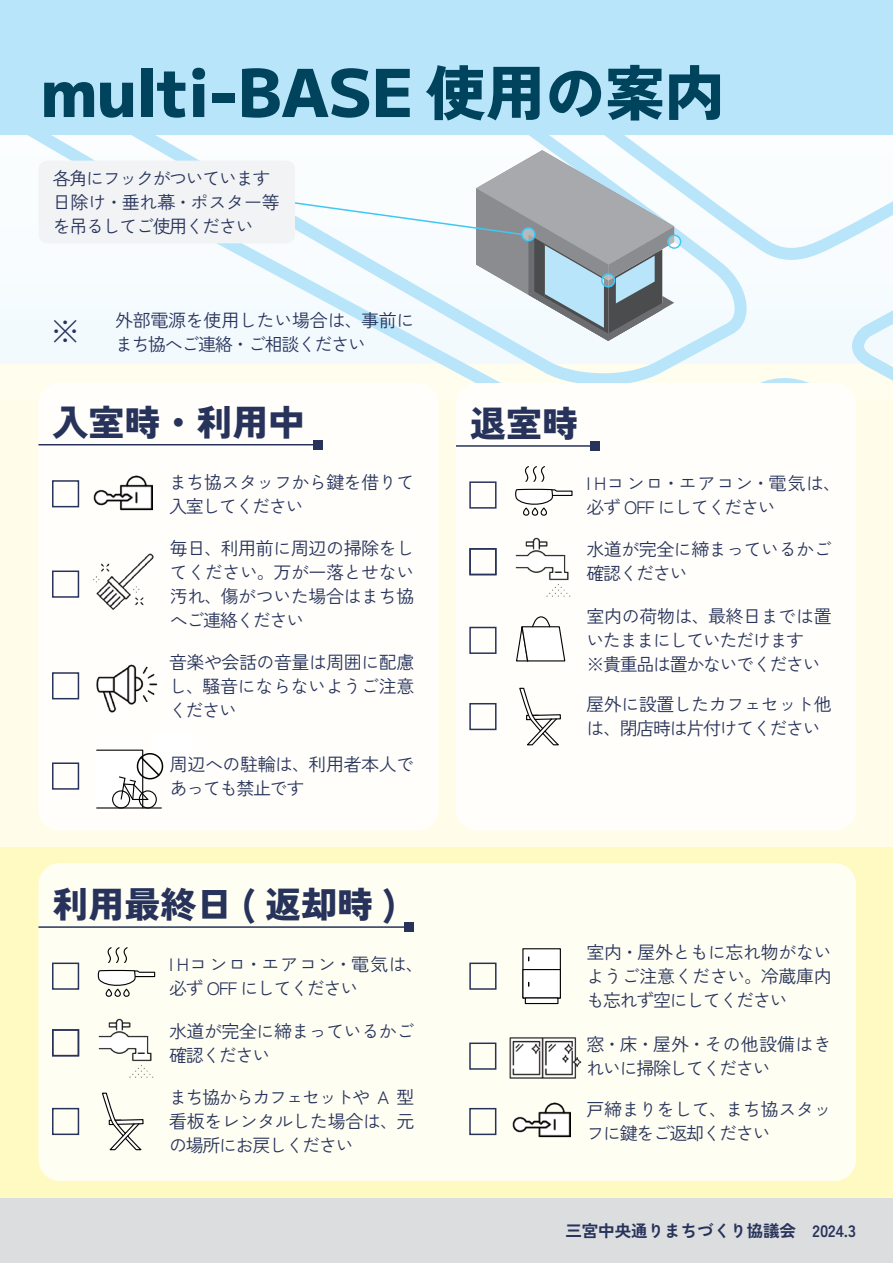
<style>
.page{position:relative;width:893px;height:1263px;background:#fff}
.page>*{position:absolute;margin:0;border:0;box-sizing:border-box;transform-origin:0 0}
.t1{font:100 66px "MPLUS2";letter-spacing:-.01em;color:#00435c}
.t2{font:900 36px "Zen Kaku Gothic New";color:#27335b}
.t3{font:18px/24px "Zen Kaku Gothic New";letter-spacing:-.03em;color:#27335b}
.t4{font:18px/24px "Zen Kaku Gothic New";letter-spacing:-.075em;color:#27335b}
.t5{font:700 16.5px "Zen Kaku Gothic New";color:#27335b}
.s1{font-family:"Zen Kaku Gothic New";font-weight:900;font-size:60px}
</style>
<div class="page">
<div style="left:0;top:365px;width:893px;height:482px;background:#fffde9"></div>
<div style="left:0;top:1195px;width:893px;height:68px;background:#dcdddf"></div>
<div style="left:0;top:847px;width:893px;height:350px;background:#fffac1"></div>
<div style="left:764px;top:0;width:129px;height:135px;background:#b9e5fa"></div>
<svg style="left:0;top:0;width:764px;height:365px"></svg>
<div style="left:38px;top:383px;width:401px;height:447px;background:#fff;border-radius:21px"></div>
<div style="left:456px;top:383px;width:400px;height:447px;background:#fff;border-radius:21px"></div>
<div style="left:38px;top:863px;width:818px;height:318px;background:#fffef2;border-radius:21px"></div>
<hr style="left:38px;top:444px;width:280px;height:1px;background:#27335b">
<div style="left:313px;top:440px;width:10px;height:10px;background:#27335b"></div>
<hr style="left:38px;top:926px;width:371px;height:2px;background:#27335b">
<div style="left:404px;top:922px;width:10px;height:10px;background:#27335b"></div>
<img style="left:509px;top:1037px;width:73px;height:42px">
<div style="left:522px;top:948px;width:39px;height:50px;background:#fff;border:1px solid #030303"></div>
<div style="left:522px;top:969px;width:39px;height:29px;background:#fff;border:1px solid #030303"></div>
<div style="left:525px;top:997px;width:33px;height:7px;background:#fff;border:1px solid #030303"></div>
<img style="left:93px;top:475px;width:59px;height:36px">
<div style="left:52px;top:480px;width:27px;height:27px;border:2px solid #27335b"></div>
<hr style="left:456px;top:445px;width:139px;height:2px;background:#27335b">
<div style="left:590px;top:441px;width:10px;height:10px;background:#27335b"></div>
<img style="left:515px;top:537px;width:56px;height:60px">
<div style="left:523px;top:507px;width:6px;height:9px;border:1px solid #030303;border-radius:3px"></div>
<div style="left:532px;top:507px;width:6px;height:9px;border:1px solid #030303;border-radius:3px"></div>
<div style="left:541px;top:507px;width:6px;height:9px;border:1px solid #030303;border-radius:3px"></div>
<svg style="left:515px;top:466px;width:58px;height:49px"></svg>
<div style="left:469px;top:481px;width:28px;height:28px;border:2px solid #27335b"></div>
<div style="left:469px;top:627px;width:28px;height:27px;border:2px solid #27335b"></div>
<div style="left:469px;top:548px;width:28px;height:27px;border:2px solid #27335b"></div>
<svg style="left:516px;top:616px;width:50px;height:46px"></svg>
<div style="left:469px;top:703px;width:28px;height:27px;border:2px solid #27335b"></div>
<svg style="left:519px;top:688px;width:42px;height:58px"></svg>
<img style="left:98px;top:1018px;width:56px;height:60px">
<div style="left:106px;top:989px;width:6px;height:8px;border:1px solid #030303;border-radius:3px"></div>
<div style="left:114px;top:989px;width:7px;height:8px;border:1px solid #030303;border-radius:3px"></div>
<div style="left:123px;top:989px;width:7px;height:8px;border:1px solid #030303;border-radius:3px"></div>
<svg style="left:98px;top:947px;width:58px;height:49px"></svg>
<div style="left:52px;top:962px;width:27px;height:28px;border:2px solid #27335b"></div>
<div style="left:52px;top:1108px;width:27px;height:27px;border:2px solid #27335b"></div>
<div style="left:52px;top:1029px;width:27px;height:27px;border:2px solid #27335b"></div>
<svg style="left:102px;top:1093px;width:42px;height:58px"></svg>
<div style="left:469px;top:962px;width:28px;height:28px;border:2px solid #27335b"></div>
<div style="left:469px;top:1042px;width:27px;height:28px;border:2px solid #27335b"></div>
<div style="left:469px;top:1108px;width:27px;height:27px;border:2px solid #27335b"></div>
<img style="left:512px;top:1102px;width:59px;height:36px">
<svg style="left:293px;top:150px;width:600px;height:233px"></svg>
<svg style="left:522px;top:228px;width:13px;height:13px"></svg>
<div style="left:521px;top:227px;width:14px;height:14px;border:1px solid #40c7f4;border-radius:50%"></div>
<svg style="left:602px;top:274px;width:13px;height:13px"></svg>
<div style="left:601px;top:273px;width:14px;height:15px;border:1px solid #40c7f4;border-radius:50%"></div>
<svg style="left:668px;top:235px;width:13px;height:13px"></svg>
<div style="left:667px;top:235px;width:14px;height:14px;border:1px solid #40c7f4;border-radius:50%"></div>
<div style="left:38px;top:161px;width:257px;height:82px;background:#f2f3f4;border-radius:9px"></div>
<img style="left:97px;top:665px;width:61px;height:48px">
<div style="left:52px;top:672px;width:27px;height:27px;border:2px solid #27335b"></div>
<div style="left:52px;top:762px;width:27px;height:28px;border:2px solid #27335b"></div>
<img style="left:93px;top:553px;width:61px;height:57px">
<div style="left:52px;top:570px;width:27px;height:28px;border:2px solid #27335b"></div>
<svg style="left:96px;top:749px;width:68px;height:60px"></svg>
<h1 class="t1" style="left:40px;top:39px;width:686px">multi-BASE <span class="s1">使用の案内</span></h1>
<p class="t4" style="left:53px;top:166px;width:229px">各角にフックがついています日除け・垂れ幕・ポスター等を吊るしてご使用ください</p>
<p class="t3" style="left:50px;top:308px;width:366px;text-indent:65px">外部電源を使用したい場合は、事前に<sup>※</sup> まち協へご連絡・ご相談ください</p>
<h2 class="t2" style="left:52px;top:400px;width:253px">入室時・利用中</h2>
<p class="t3" style="left:169px;top:470px;width:247px">まち協スタッフから鍵を借りて入室してください</p>
<p class="t3" style="left:170px;top:536px;width:246px;text-align:justify">毎日、利用前に周辺の掃除をしてください。万が一落とせない汚れ、傷がついた場合はまち協へご連絡ください</p>
<p class="t3" style="left:169px;top:650px;width:247px;text-align:justify">音楽や会話の音量は周囲に配慮し、騒音にならないようご注意ください</p>
<p class="t3" style="left:170px;top:752px;width:246px">周辺への駐輪は、利用者本人であっても禁止です</p>
<h2 class="t2" style="left:52px;top:882px;width:346px">利用最終日 ( 返却時 )</h2>
<p class="t4" style="left:169px;top:952px;width:256px">I Hコンロ・エアコン・電気は、必ず OFF にしてください</p>
<p class="t3" style="left:169px;top:1019px;width:247px">水道が完全に締まっているかご確認ください</p>
<p class="t3" style="left:169px;top:1085px;width:247px;text-align:justify">まち協からカフェセットや A 型看板をレンタルした場合は、元の場所にお戻しください</p>
<h2 class="t2" style="left:470px;top:401px;width:109px">退室時</h2>
<p class="t4" style="left:586px;top:471px;width:256px">I Hコンロ・エアコン・電気は、必ず OFF にしてください</p>
<p class="t3" style="left:586px;top:538px;width:247px">水道が完全に締まっているかご確認ください</p>
<p class="t4" style="left:586px;top:604px;width:247px">室内の荷物は、最終日までは置いたままにしていただけます<br>※貴重品は置かないでください</p>
<p class="t3" style="left:586px;top:693px;width:247px">屋外に設置したカフェセット他は、閉店時は片付けてください</p>
<p class="t3" style="left:586px;top:940px;width:247px;text-align:justify">室内・屋外ともに忘れ物がないようご注意ください。冷蔵庫内も忘れず空にしてください</p>
<p class="t4" style="left:586px;top:1032px;width:247px">窓・床・屋外・その他設備はきれいに掃除してください</p>
<p class="t3" style="left:586px;top:1097px;width:247px">戸締まりをして、まち協スタッフに鍵をご返却ください</p>
<p class="t5" style="left:565px;top:1220px;width:292px">三宮中央通りまちづくり協議会　2024.3</p>
</div>
